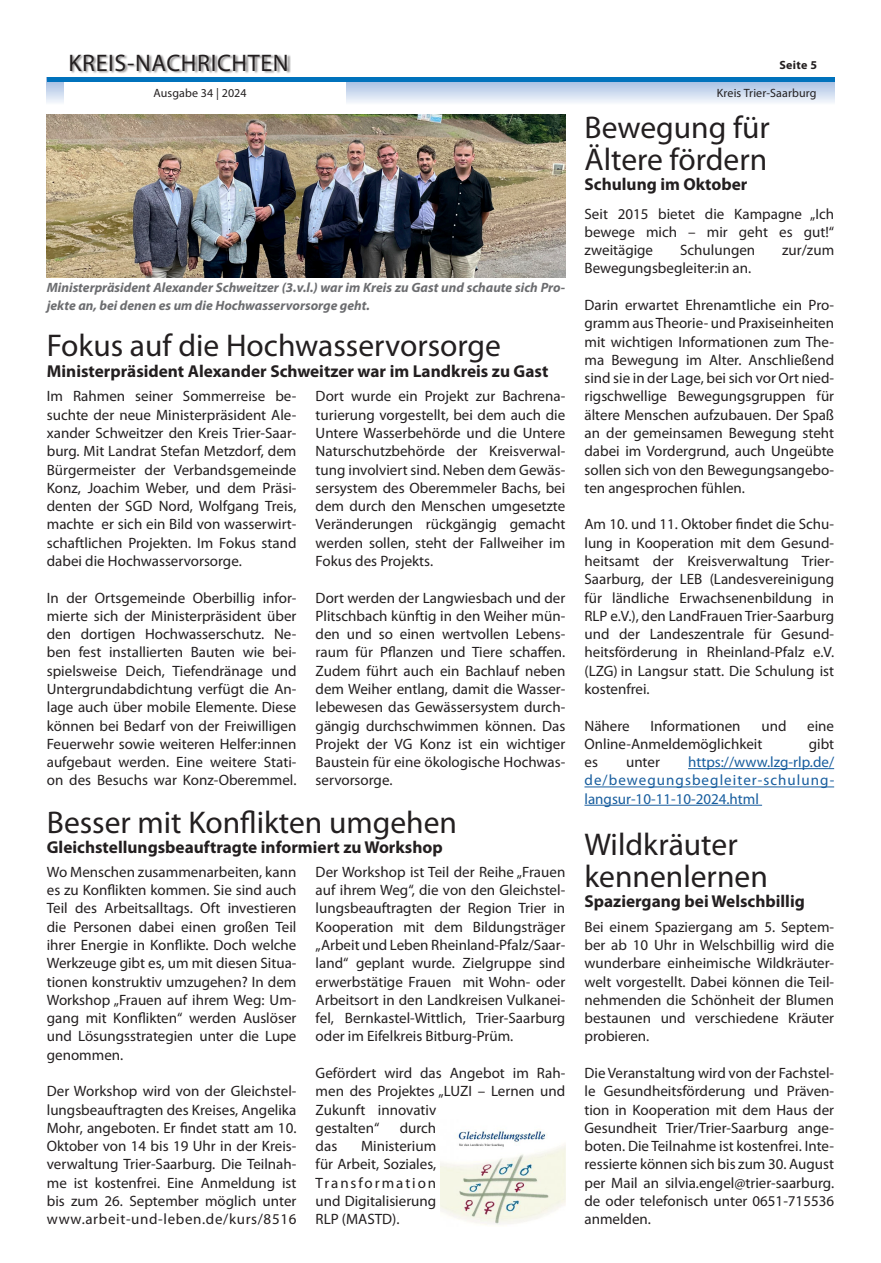
<style>
.page{position:relative;width:881px;height:1263px;background:#fff}
.page>*{position:absolute;margin:0;border:0;box-sizing:border-box;transform-origin:0 0}
.Headline{font:31.5px "Myriad Pro";color:#231f20}
.t1{font:24px "Myriad Pro";letter-spacing:.025em;color:#231f20}
.Subline{font:700 17.25px "Myriad Pro";color:#231f20}
.Fließtext{font:15px/18.3px "Myriad Pro";color:#231f20;text-align:justify}
.Fließtext-2{font:15px/18.3px "Myriad Pro";letter-spacing:.07em;color:#175d9e;text-align:justify}
.Bilduntertitel{font:italic 700 13.5px/18.3px "Myriad Pro";color:#6c6d70}
.t2{font:12px "Myriad Pro";letter-spacing:.01em;color:#231f20}
.t3{font:700 12px "Myriad Pro";letter-spacing:.025em;color:#231f20}
</style>
<div class="page">
<svg style="left:47px;top:82px;width:786px;height:21px;background:#cedbef"></svg>
<div style="left:64px;top:0;width:281px;height:113px;background:#fff"></div>
<div style="left:71px;top:54px;width:220px;height:20px;background:#231f20;opacity:.5"></div>
<hr style="left:47px;top:78px;width:786px;height:4px;background:#0072bc">
<img style="left:47px;top:115px;width:518px;height:162px">
<img style="left:440px;top:1131px;width:125px;height:94px">
<hr style="left:687px;top:768px;width:146px;height:1px;background:#175d9e">
<hr style="left:584px;top:786px;width:249px;height:1px;background:#175d9e">
<hr style="left:584px;top:805px;width:177px;height:1px;background:#175d9e">
<h2 class="t1" style="left:68px;top:48px;width:221px">KREIS-NACHRICHTEN</h2>
<p class="t2" style="left:153px;top:86px;width:95px">Ausgabe 34 | 2024</p>
<p class="Bilduntertitel" style="left:47px;top:278px;width:520px">Ministerpräsident Alexander Schweitzer (3.v.l.) war im Kreis zu Gast und schaute sich Pro&shy;jekte an, bei denen es um die Hochwasservorsorge geht.</p>
<p class="Headline" style="left:47px;top:326px;width:455px">Fokus auf die Hochwasservorsorge</p>
<p class="Subline" style="left:47px;top:360px;width:503px">Ministerpräsident Alexander Schweitzer war im Landkreis zu Gast</p>
<p class="Fließtext" style="left:47px;top:387px;width:251px">Im Rahmen seiner Sommerreise be&shy;suchte der neue Ministerpräsident Ale&shy;xander Schweitzer den Kreis Trier-Saar&shy;burg. Mit Landrat Stefan Metzdorf, dem Bürgermeister der Verbandsgemeinde Konz, Joachim Weber, und dem Präsi&shy;denten der SGD Nord, Wolfgang Treis, machte er sich ein Bild von wasserwirt&shy;schaftlichen Projekten. Im Fokus stand dabei die Hochwasservorsorge.</p>
<p class="Fließtext" style="left:47px;top:588px;width:251px">In der Ortsgemeinde Oberbillig infor&shy;mierte sich der Ministerpräsident über den dortigen Hochwasserschutz. Ne&shy;ben fest installierten Bauten wie bei&shy;spielsweise Deich, Tiefendränage und Untergrundabdichtung verfügt die An&shy;lage auch über mobile Elemente. Diese können bei Bedarf von der Freiwilligen Feuerwehr sowie weiteren Helfer:innen aufgebaut werden. Eine weitere Stati&shy;on des Besuchs war Konz-Oberemmel.</p>
<p class="Fließtext" style="left:315px;top:387px;width:251px">Dort wurde ein Projekt zur Bachrena&shy;turierung vorgestellt, bei dem auch die Untere Wasserbehörde und die Untere Naturschutzbehörde der Kreisverwal&shy;tung involviert sind. Neben dem Gewäs&shy;sersystem des Oberemmeler Bachs, bei dem durch den Menschen umgesetzte Veränderungen rückgängig gemacht werden sollen, steht der Fallweiher im Fokus des Projekts.</p>
<p class="Fließtext" style="left:315px;top:588px;width:251px">Dort werden der Langwiesbach und der Plitschbach künftig in den Weiher mün&shy;den und so einen wertvollen Lebens&shy;raum für Pflanzen und Tiere schaffen.<br>Zudem führt auch ein Bachlauf neben dem Weiher entlang, damit die Wasser&shy;lebewesen das Gewässersystem durch&shy;gängig durchschwimmen können. Das Projekt der VG Konz ist ein wichtiger Baustein für eine ökologische Hochwas&shy;servorsorge.</p>
<p class="Headline" style="left:47px;top:803px;width:411px">Besser mit Konflikten umgehen</p>
<p class="Subline" style="left:47px;top:836px;width:397px">Gleichstellungsbeauftragte informiert zu Workshop</p>
<p class="Fließtext" style="left:47px;top:862px;width:251px">Wo Menschen zusammenarbeiten, kann es zu Konflikten kommen. Sie sind auch Teil des Arbeitsalltags. Oft investieren die Personen dabei einen großen Teil ihrer Energie in Konflikte. Doch welche Werkzeuge gibt es, um mit diesen Situa&shy;tionen konstruktiv umzugehen? In dem Workshop „Frauen auf ihrem Weg: Um&shy;gang mit Konflikten“ werden Auslöser und Lösungsstrategien unter die Lupe genommen.</p>
<p class="Fließtext" style="left:47px;top:1082px;width:251px">Der Workshop wird von der Gleichstel&shy;lungsbeauftragten des Kreises, Angelika Mohr, angeboten. Er findet statt am 10.<br>Oktober von 14 bis 19 Uhr in der Kreis&shy;verwaltung Trier-Saarburg. Die Teilnah&shy;me ist kostenfrei. Eine Anmeldung ist bis zum 26. September möglich unter www.arbeit-und-leben.de/kurs/8516</p>
<p class="Fließtext" style="left:315px;top:862px;width:251px">Der Workshop ist Teil der Reihe „Frauen auf ihrem Weg“, die von den Gleichstel&shy;lungsbeauftragten der Region Trier in Kooperation mit dem Bildungsträger „Arbeit und Leben Rheinland-Pfalz/Saar&shy;land“ geplant wurde. Zielgruppe sind erwerbstätige Frauen mit Wohn- oder Arbeitsort in den Landkreisen Vulkanei&shy;fel, Bernkastel-Wittlich, Trier-Saarburg oder im Eifelkreis Bitburg-Prüm.</p>
<p class="Fließtext" style="left:315px;top:1063px;width:251px;text-align:left">Gefördert wird das Angebot im Rah&shy;men des Projektes „LUZI – Lernen und<br>Zukunft innovativ<br>gestalten“</p>
<p class="Fließtext" style="left:399px;top:1118px;width:38px">durch</p>
<p class="Fließtext" style="left:315px;top:1137px;width:23px">das</p>
<p class="Fließtext" style="left:315px;top:1137px;width:122px;text-indent:45px">Ministerium für Arbeit, Soziales, Transformation und Digitalisierung RLP (MASTD).</p>
<p class="t3" style="left:779px;top:57px;width:39px">Seite 5</p>
<p class="t2" style="left:716px;top:86px;width:101px">Kreis Trier-Saarburg</p>
<p class="Headline" style="left:584px;top:108px;width:187px">Bewegung für</p>
<p class="Headline" style="left:584px;top:140px;width:184px">Ältere fördern</p>
<p class="Subline" style="left:584px;top:173px;width:164px">Schulung im Oktober</p>
<p class="Fließtext" style="left:584px;top:204px;width:251px">Seit 2015 bietet die Kampagne „Ich bewege mich – mir geht es gut!“ zweitägige</p>
<p class="Fließtext" style="left:679px;top:241px;width:77px">Schulungen</p>
<p class="Fließtext" style="left:781px;top:241px;width:53px">zur/zum</p>
<p class="Fließtext" style="left:584px;top:259px;width:168px">Bewegungsbegleiter:in an.</p>
<p class="Fließtext" style="left:584px;top:296px;width:251px">Darin erwartet Ehrenamtliche ein Pro&shy;gramm aus Theorie- und Praxiseinheiten mit wichtigen Informationen zum The&shy;ma Bewegung im Alter. Anschließend sind sie in der Lage, bei sich vor Ort nied&shy;rigschwellige Bewegungsgruppen für ältere Menschen aufzubauen. Der Spaß an der gemeinsamen Bewegung steht dabei im Vordergrund, auch Ungeübte sollen sich von den Bewegungsangebo&shy;ten angesprochen fühlen.</p>
<p class="Fließtext" style="left:584px;top:515px;width:251px">Am 10. und 11. Oktober findet die Schu&shy;lung in Kooperation mit dem Gesund&shy;heitsamt der Kreisverwaltung Trier-Saarburg, der LEB (Landesvereinigung für ländliche Erwachsenenbildung in RLP e.V.), den LandFrauen Trier-Saarburg und der Landeszentrale für Gesund&shy;heitsförderung in Rheinland-Pfalz e.V. (LZG) in Langsur statt. Die Schulung ist kostenfrei.</p>
<p class="Fließtext" style="left:584px;top:716px;width:47px">Nähere</p>
<p class="Fließtext" style="left:650px;top:716px;width:91px">Informationen</p>
<p class="Fließtext" style="left:761px;top:716px;width:27px">und</p>
<p class="Fließtext" style="left:807px;top:716px;width:28px">eine</p>
<p class="Fließtext" style="left:584px;top:734px;width:179px">Online-Anmeldemöglichkeit</p>
<p class="Fließtext" style="left:808px;top:734px;width:27px">gibt</p>
<p class="Fließtext" style="left:584px;top:753px;width:15px">es</p>
<p class="Fließtext" style="left:626px;top:753px;width:35px">unter</p>
<p class="Fließtext-2" style="left:584px;top:753px;width:251px;text-indent:104px">https://www.lzg-rlp.de/ de/bewegungsbegleiter-schulung&shy;langsur-10-11-10-2024.html</p>
<p class="Headline" style="left:584px;top:825px;width:155px">Wildkräuter</p>
<p class="Headline" style="left:584px;top:856px;width:185px">kennenlernen</p>
<p class="Subline" style="left:584px;top:890px;width:222px">Spaziergang bei Welschbillig</p>
<p class="Fließtext" style="left:584px;top:917px;width:251px">Bei einem Spaziergang am 5. Septem&shy;ber ab 10 Uhr in Welschbillig wird die wunderbare einheimische Wildkräuter&shy;welt vorgestellt. Dabei können die Teil&shy;nehmenden die Schönheit der Blumen bestaunen und verschiedene Kräuter probieren.</p>
<p class="Fließtext" style="left:584px;top:1063px;width:251px">Die Veranstaltung wird von der Fachstel&shy;le Gesundheitsförderung und Präven&shy;tion in Kooperation mit dem Haus der Gesundheit Trier/Trier-Saarburg ange&shy;boten. Die Teilnahme ist kostenfrei. Inte&shy;ressierte können sich bis zum 30. August per Mail an silvia.engel@trier-saarburg. de oder telefonisch unter 0651-715536 anmelden.</p>
</div>
